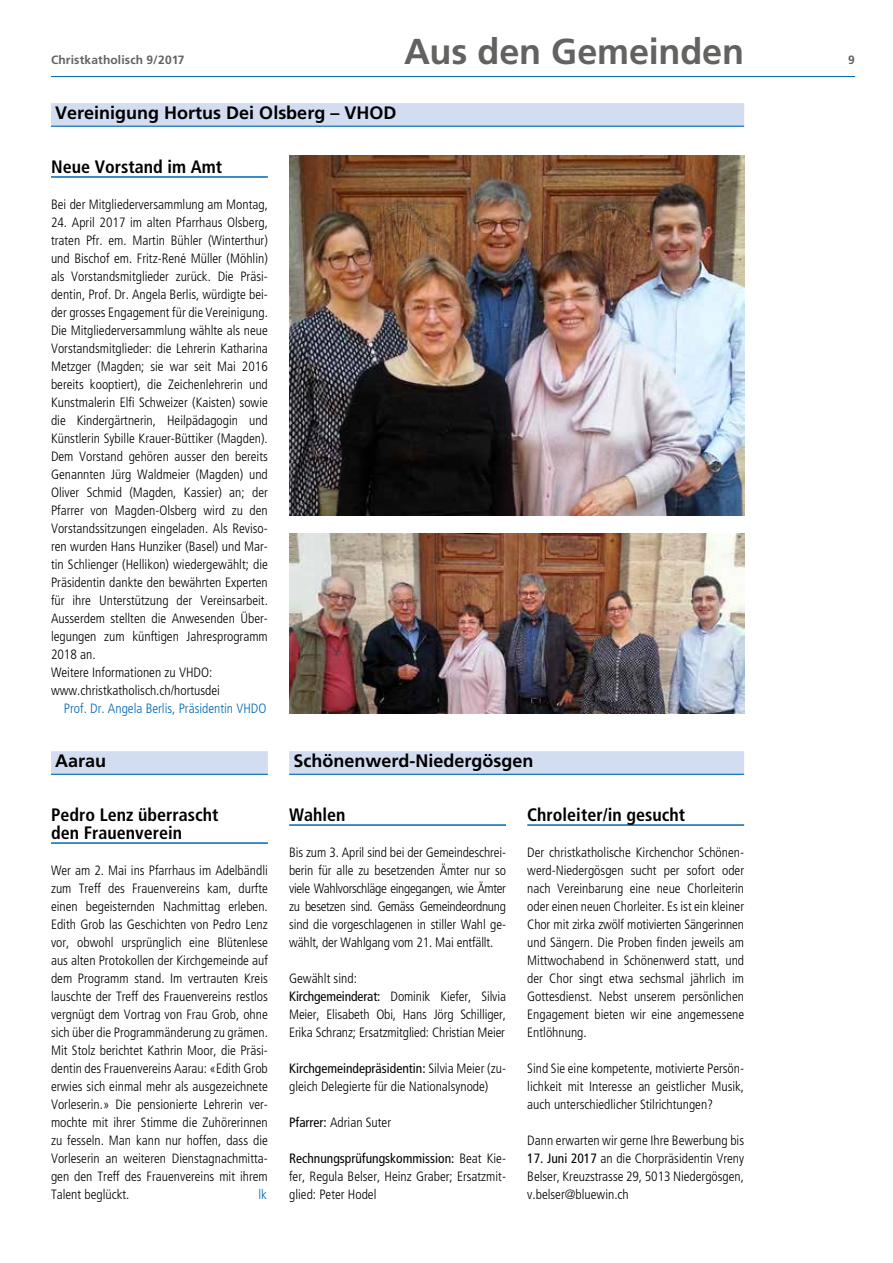
<style>
.page{position:relative;width:893px;height:1263px;background:#fff}
.page>*{position:absolute;margin:0;border:0;box-sizing:border-box;transform-origin:0 0}
.t1{font:700 36px "Frutiger LT Std";letter-spacing:-.005em;color:#626261}
.t2{font:700 condensed 18px/18px "Frutiger LT Std";color:#000}
.t3{font:700 18px "Frutiger LT Std";color:#000}
.t4{font:300 condensed 13.5px/18px "Frutiger LT Std";color:#000;text-align:justify}
.t5{font:300 condensed 13.5px "Frutiger LT Std";color:#0068b4}
.t6{font:700 12px "Frutiger LT Std";letter-spacing:.015em;color:#626261}
.s1{font-weight:400}
</style>
<div class="page">
<hr style="left:51px;top:76px;width:804px;height:1px;background:#0068b4">
<hr style="left:51px;top:842px;width:217px;height:2px;background:#0068b4">
<div style="left:51px;top:751px;width:217px;height:23px;background:#d3ddf2"></div>
<hr style="left:51px;top:774px;width:217px;height:1px;background:#0068b4">
<hr style="left:289px;top:824px;width:217px;height:2px;background:#0068b4">
<hr style="left:527px;top:824px;width:217px;height:2px;background:#0068b4">
<div style="left:289px;top:751px;width:455px;height:23px;background:#d3ddf2"></div>
<hr style="left:289px;top:774px;width:455px;height:1px;background:#0068b4">
<hr style="left:51px;top:176px;width:217px;height:2px;background:#0068b4">
<div style="left:51px;top:103px;width:693px;height:23px;background:#d3ddf2"></div>
<hr style="left:51px;top:126px;width:693px;height:1px;background:#0068b4">
<img style="left:289px;top:155px;width:455px;height:360px">
<img style="left:289px;top:533px;width:455px;height:180px">
<p class="t6" style="left:51px;top:53px;width:135px">Christkatholisch 9/2017</p>
<h1 class="t1" style="left:404px;top:30px;width:341px">Aus den Gemeinden</h1>
<h2 class="t3" style="left:55px;top:102px;width:343px">Vereinigung Hortus Dei Olsberg – VHOD</h2>
<h2 class="t2" style="left:51px;top:158px;width:173px">Neue Vorstand im Amt</h2>
<p class="t4" style="left:51px;top:196px;width:218px">Bei der Mitgliederversammlung am Montag,</p>
<p class="t4" style="left:51px;top:214px;width:218px;text-align:left">24. April 2017 im alten Pfarrhaus Olsberg, traten Pfr. em. Martin Bühler (Winterthur) und Bischof em. Fritz-René Müller (Möhlin) als Vorstandsmitglieder zurück. Die Präsi&shy;dentin, Prof. Dr. Angela Berlis, würdigte bei&shy;der grosses Engagement für die Vereinigung.<br>Die Mitgliederversammlung wählte als neue Vorstandsmitglieder: die Lehrerin Katharina Metzger (Magden; sie war seit Mai 2016 bereits kooptiert), die Zeichenlehrerin und Kunstmalerin Elfi Schweizer (Kaisten) sowie die Kindergärtnerin, Heilpädagogin und Künstlerin Sybille Krauer-Büttiker (Magden).<br>Dem Vorstand gehören ausser den bereits Genannten Jürg Waldmeier (Magden) und Oliver Schmid (Magden, Kassier) an; der Pfarrer von Magden-Olsberg wird zu den Vorstandssitzungen eingeladen. Als Reviso&shy;ren wurden Hans Hunziker (Basel) und Mar&shy;tin Schlienger (Hellikon) wiedergewählt; die Präsidentin dankte den bewährten Experten für ihre Unterstützung der Vereinsarbeit.<br>Ausserdem stellten die Anwesenden Über&shy;legungen zum künftigen Jahresprogramm 2018 an.<br>Weitere Informationen zu VHDO: www.christkatholisch.ch/hortusdei</p>
<p class="t5" style="left:64px;top:701px;width:204px">Prof. Dr. Angela Berlis, Präsidentin VHDO</p>
<h2 class="t3" style="left:55px;top:750px;width:53px">Aarau</h2>
<h2 class="t2" style="left:51px;top:806px;width:169px">Pedro Lenz überrascht den Frauenverein</h2>
<p class="t4" style="left:51px;top:862px;width:218px">Wer am 2. Mai ins Pfarrhaus im Adelbändli zum Treff des Frauenvereins kam, durfte einen begeisternden Nachmittag erleben.<br>Edith Grob las Geschichten von Pedro Lenz vor, obwohl ursprünglich eine Blütenlese aus alten Protokollen der Kirchgemeinde auf dem Programm stand. Im vertrauten Kreis lauschte der Treff des Frauenvereins restlos vergnügt dem Vortrag von Frau Grob, ohne sich über die Programmänderung zu grämen.<br>Mit Stolz berichtet Kathrin Moor, die Präsi&shy;dentin des Frauenvereins Aarau: «Edith Grob erwies sich einmal mehr als ausgezeichnete Vorleserin.» Die pensionierte Lehrerin ver&shy;mochte mit ihrer Stimme die Zuhörerinnen zu fesseln. Man kann nur hoffen, dass die Vorleserin an weiteren Dienstagnachmitta&shy;gen den Treff des Frauenvereins mit ihrem Talent beglückt.</p>
<p class="t5" style="left:259px;top:1187px;width:10px">lk</p>
<h2 class="t3" style="left:293px;top:750px;width:242px">Schönenwerd-Niedergösgen</h2>
<h2 class="t2" style="left:289px;top:806px;width:58px">Wahlen</h2>
<h2 class="t2" style="left:527px;top:806px;width:159px">Chroleiter/in gesucht</h2>
<p class="t4" style="left:289px;top:844px;width:218px">Bis zum 3. April sind bei der Gemeindeschrei&shy;berin für alle zu besetzenden Ämter nur so viele Wahlvorschläge eingegangen, wie Ämter zu besetzen sind. Gemäss Gemeindeordnung sind die vorgeschlagenen in stiller Wahl ge&shy;wählt, der Wahlgang vom 21. Mai entfällt.</p>
<p class="t4" style="left:289px;top:970px;width:218px;text-align:left">Gewählt sind:<br><span class="s1">Kirchgemeinderat:</span> Dominik Kiefer, Silvia Meier, Elisabeth Obi, Hans Jörg Schilliger, Erika Schranz; Ersatzmitglied: Christian Meier</p>
<p class="t4" style="left:289px;top:1060px;width:218px"><span class="s1">Kirchgemeindepräsidentin:</span> Silvia Meier (zu&shy;gleich Delegierte für die Nationalsynode)</p>
<p class="t4" style="left:289px;top:1114px;width:103px"><span class="s1">Pfarrer:</span> Adrian Suter</p>
<p class="t4" style="left:289px;top:1150px;width:218px"><span class="s1">Rechnungsprüfungskommission:</span> Beat Kie&shy;fer, Regula Belser, Heinz Graber; Ersatzmit&shy;glied: Peter Hodel</p>
<p class="t4" style="left:527px;top:844px;width:218px">Der christkatholische Kirchenchor Schönen&shy;werd-Niedergösgen sucht per sofort oder nach Vereinbarung eine neue Chorleiterin oder einen neuen Chorleiter. Es ist ein kleiner Chor mit zirka zwölf motivierten Sängerinnen und Sängern. Die Proben finden jeweils am Mittwochabend in Schönenwerd statt, und der Chor singt etwa sechsmal jährlich im Gottesdienst. Nebst unserem persönlichen Engagement bieten wir eine angemessene Entlöhnung.</p>
<p class="t4" style="left:527px;top:1060px;width:218px">Sind Sie eine kompetente, motivierte Persön&shy;lichkeit mit Interesse an geistlicher Musik, auch unterschiedlicher Stilrichtungen?</p>
<p class="t4" style="left:527px;top:1132px;width:218px">Dann erwarten wir gerne Ihre Bewerbung bis</p>
<p class="t4" style="left:527px;top:1150px;width:218px"><span class="s1">17. Juni 2017</span> an die Chorpräsidentin Vreny Belser, Kreuzstrasse 29, 5013 Niedergösgen, v.belser@bluewin.ch</p>
<p class="t6" style="left:848px;top:53px;width:8px">9</p>
</div>
